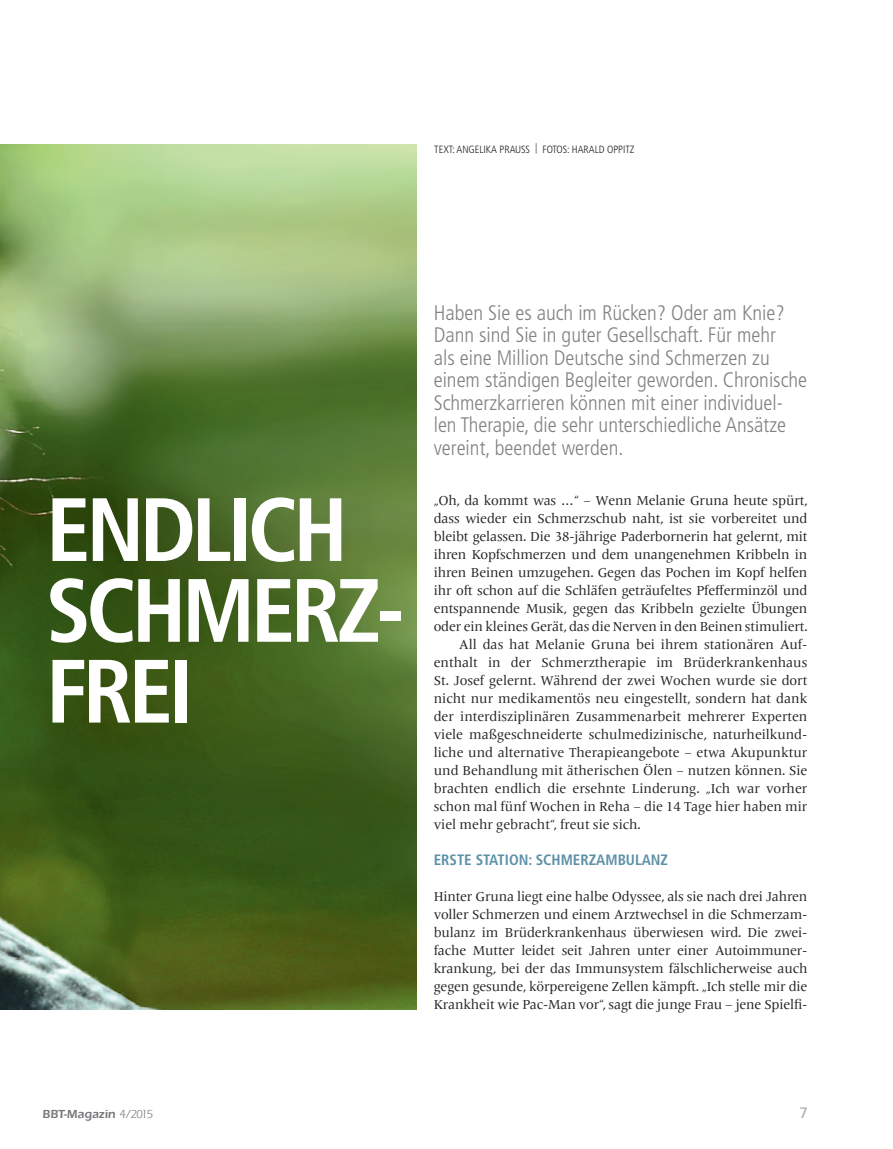
<style>
.page{position:relative;width:893px;height:1149px;background:#fff}
.page>*{position:absolute;margin:0;border:0;box-sizing:border-box;transform-origin:0 0}
.t1{font:700 condensed 89.7px/80.7px "Frutiger LT Pro";letter-spacing:-.05em;color:#fff}
.t2{font:300 condensed 21px/22.5px "Frutiger LT Pro";color:#808285}
.t3{font:700 condensed 15px "Frutiger LT Pro";color:#5d91a7}
.t4{font:15px "Frutiger";color:#aaabaf}
.t5{font:13.5px/18px "Frutiger Serif LT Pro";letter-spacing:-.01em;color:#231f20;text-align:justify}
.t6{font:600 12px "ITC Eras LT";color:#76787b}
.t7{font:300 condensed 10.5px "Frutiger LT Pro";color:#231f20}
.s1{font-weight:400}
</style>
<div class="page">
<img style="left:0;top:145px;width:416px;height:864px">
<p class="t7" style="left:434px;top:143px;width:202px">TEXT: ANGELIKA PRAUSS | FOTOS: HARALD OPPITZ</p>
<h1 class="t1" style="left:46px;top:489px;width:361px">ENDLICH<br>SCHMERZ-<br>FREI</h1>
<p class="t2" style="left:434px;top:301px;width:375px">Haben Sie es auch im Rücken? Oder am Knie?<br>Dann sind Sie in guter Gesellschaft. Für mehr<br>als eine Million Deutsche sind Schmerzen zu einem ständigen Begleiter geworden. Chronische Schmerzkarrieren können mit einer individuel&shy;len Therapie, die sehr unterschiedliche Ansätze vereint, beendet werden.</p>
<p class="t5" style="left:434px;top:491px;width:376px">„Oh, da kommt was …“ – Wenn Melanie Gruna heute spürt,</p>
<p class="t5" style="left:434px;top:509px;width:375px">dass wieder ein Schmerzschub naht, ist sie vorbereitet und</p>
<p class="t5" style="left:434px;top:527px;width:375px">bleibt gelassen. Die 38-jährige Paderbornerin hat gelernt, mit</p>
<p class="t5" style="left:434px;top:545px;width:375px">ihren Kopfschmerzen und dem unangenehmen Kribbeln in</p>
<p class="t5" style="left:434px;top:563px;width:375px">ihren Beinen umzugehen. Gegen das Pochen im Kopf helfen</p>
<p class="t5" style="left:434px;top:581px;width:375px">ihr oft schon auf die Schläfen geträufeltes Pfefferminzöl und</p>
<p class="t5" style="left:434px;top:599px;width:375px">entspannende Musik, gegen das Kribbeln gezielte Übungen</p>
<p class="t5" style="left:434px;top:617px;width:376px">oder ein kleines Gerät, das die Nerven in den Beinen stimuliert.</p>
<p class="t5" style="left:459px;top:635px;width:350px">All das hat Melanie Gruna bei ihrem stationären Auf-</p>
<p class="t5" style="left:434px;top:653px;width:375px">enthalt in der Schmerztherapie im Brüderkrankenhaus</p>
<p class="t5" style="left:434px;top:671px;width:375px">St. Josef gelernt. Während der zwei Wochen wurde sie dort</p>
<p class="t5" style="left:434px;top:689px;width:375px">nicht nur medikamentös neu eingestellt, sondern hat dank</p>
<p class="t5" style="left:434px;top:707px;width:375px">der interdisziplinären Zusammenarbeit mehrerer Experten</p>
<p class="t5" style="left:434px;top:725px;width:375px">viele maßgeschneiderte schulmedizinische, naturheilkund-</p>
<p class="t5" style="left:434px;top:743px;width:375px">liche und alternative Therapieangebote – etwa Akupunktur</p>
<p class="t5" style="left:434px;top:761px;width:375px">und Behandlung mit ätherischen Ölen – nutzen können. Sie</p>
<p class="t5" style="left:434px;top:779px;width:375px">brachten endlich die ersehnte Linderung. „Ich war vorher</p>
<p class="t5" style="left:434px;top:797px;width:375px">schon mal fünf Wochen in Reha – die 14 Tage hier haben mir</p>
<p class="t5" style="left:434px;top:815px;width:209px">viel mehr gebracht“, freut sie sich.</p>
<p class="t3" style="left:434px;top:850px;width:236px">ERSTE STATION: SCHMERZAMBULANZ</p>
<p class="t5" style="left:434px;top:887px;width:375px">Hinter Gruna liegt eine halbe Odyssee, als sie nach drei Jahren voller Schmerzen und einem Arztwechsel in die Schmerzam&shy;bulanz im Brüderkrankenhaus überwiesen wird. Die zwei&shy;fache Mutter leidet seit Jahren unter einer Autoimmuner&shy;krankung, bei der das Immunsystem fälschlicherweise auch gegen gesunde, körpereigene Zellen kämpft. „Ich stelle mir die Krankheit wie Pac-Man vor“, sagt die junge Frau – jene Spielfi-</p>
<p class="t6" style="left:43px;top:1106px;width:112px">BBT-Magazin <span class="s1">4/2015</span></p>
<p class="t4" style="left:800px;top:1103px;width:10px">7</p>
</div>
